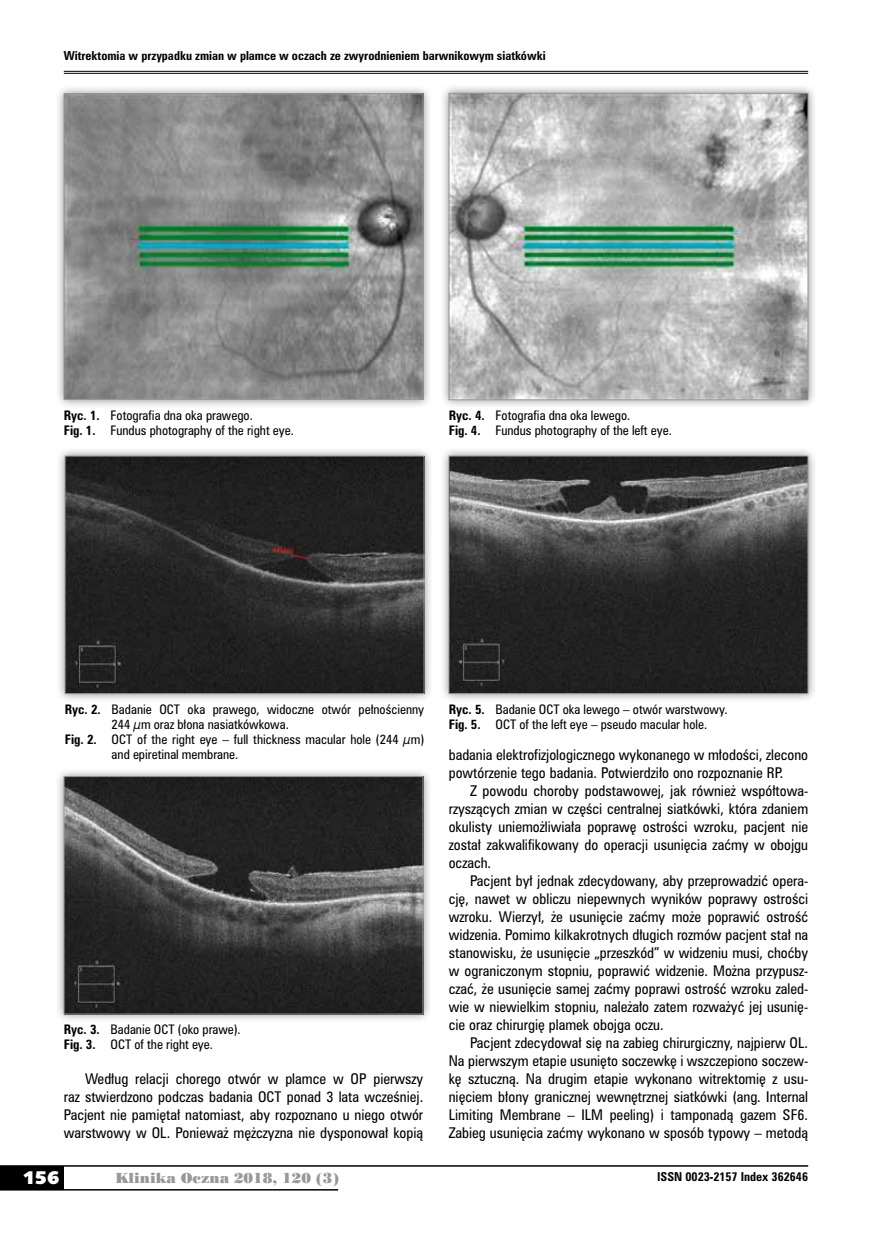
<style>
.page{position:relative;width:872px;height:1234px;background:#fff}
.page>*{position:absolute;margin:0;border:0;box-sizing:border-box;transform-origin:0 0}
.t1{font:18px "Humanst 531 U Blk PL";color:#fff}
.t2{font:13.5px/18px "Zurich Cn PL";color:#000;text-align:justify}
.t3{font:13.5px "Poster Bodoni PL";color:#98989c}
.t4{font:12px/15px "Zurich Cn PL";color:#000}
.t5{font:700 11.25px "Zurich Cn PL";color:#000}
.s1{font-weight:700}
</style>
<div class="page">
<div style="left:0;top:1165px;width:64px;height:24px;background:#000"></div>
<hr style="left:0;top:1164px;width:808px;height:2px;background:#000">
<hr style="left:0;top:1188px;width:338px;height:2px;background:#000">
<hr style="left:64px;top:71px;width:744px;height:1px;background:#000">
<hr style="left:64px;top:73px;width:744px;height:1px;background:#000">
<div style="left:55px;top:85px;width:377px;height:324px;background:#000;opacity:.45"></div>
<img style="left:66px;top:96px;width:355px;height:301px">
<div style="left:64px;top:94px;width:359px;height:305px;border:1px solid #98989c"></div>
<div style="left:56px;top:447px;width:377px;height:256px;background:#000;opacity:.45"></div>
<img style="left:67px;top:458px;width:355px;height:233px">
<div style="left:65px;top:456px;width:359px;height:237px;border:1px solid #98989c"></div>
<div style="left:55px;top:767px;width:377px;height:256px;background:#000;opacity:.45"></div>
<img style="left:66px;top:778px;width:355px;height:234px">
<div style="left:64px;top:776px;width:359px;height:238px;border:1px solid #98989c"></div>
<div style="left:440px;top:84px;width:377px;height:325px;background:#000;opacity:.45"></div>
<img style="left:451px;top:95px;width:355px;height:303px">
<div style="left:449px;top:93px;width:359px;height:307px;border:1px solid #98989c"></div>
<div style="left:440px;top:446px;width:377px;height:256px;background:#000;opacity:.45"></div>
<img style="left:451px;top:457px;width:355px;height:234px">
<div style="left:449px;top:455px;width:359px;height:238px;border:1px solid #98989c"></div>
<p class="t5" style="left:64px;top:48px;width:483px">Witrektomia w przypadku zmian w plamce w oczach ze zwyrodnieniem barwnikowym siatkówki</p>
<p class="t4" style="left:64px;top:407px;width:232px"><span class="s1">Ryc. 1.</span> Fotografia dna oka prawego.<br><span class="s1">Fig. 1.</span> Fundus photography of the right eye.</p>
<p class="t4" style="left:449px;top:407px;width:225px"><span class="s1">Ryc. 4.</span> Fotografia dna oka lewego.<br><span class="s1">Fig. 4.</span> Fundus photography of the left eye.</p>
<p class="t4" style="left:65px;top:701px;width:361px"><span class="s1">Ryc. 2.</span> Badanie OCT oka prawego, widoczne otwór pełnościenny</p>
<p class="t4" style="left:112px;top:716px;width:179px">244 μm oraz błona nasiatkówkowa.</p>
<p class="t4" style="left:65px;top:731px;width:361px"><span class="s1">Fig. 2.</span> OCT of the right eye – full thickness macular hole (244 μm)</p>
<p class="t4" style="left:112px;top:746px;width:128px">and epiretinal membrane.</p>
<p class="t4" style="left:64px;top:1021px;width:178px"><span class="s1">Ryc. 3.</span> Badanie OCT (oko prawe).<br><span class="s1">Fig. 3.</span> OCT of the right eye.</p>
<p class="t2" style="left:64px;top:1069px;width:361px;text-indent:21px">Według relacji chorego otwór w plamce w OP pierwszy raz stwierdzono podczas badania OCT ponad 3 lata wcześniej.<br>Pacjent nie pamiętał natomiast, aby rozpoznano u niego otwór warstwowy w OL. Ponieważ mężczyzna nie dysponował kopią</p>
<p class="t4" style="left:449px;top:701px;width:280px"><span class="s1">Ryc. 5.</span> Badanie OCT oka lewego – otwór warstwowy.<br><span class="s1">Fig. 5.</span> OCT of the left eye – pseudo macular hole.</p>
<p class="t2" style="left:449px;top:745px;width:361px">badania elektrofizjologicznego wykonanego w młodości, zlecono powtórzenie tego badania. Potwierdziło ono rozpoznanie RP.</p>
<p class="t2" style="left:449px;top:781px;width:361px;text-indent:21px">Z powodu choroby podstawowej, jak również współtowa&shy;rzyszących zmian w części centralnej siatkówki, która zdaniem okulisty uniemożliwiała poprawę ostrości wzroku, pacjent nie został zakwalifikowany do operacji usunięcia zaćmy w obojgu oczach.</p>
<p class="t2" style="left:449px;top:871px;width:361px;text-indent:21px">Pacjent był jednak zdecydowany, aby przeprowadzić opera&shy;cję, nawet w obliczu niepewnych wyników poprawy ostrości wzroku. Wierzył, że usunięcie zaćmy może poprawić ostrość widzenia. Pomimo kilkakrotnych długich rozmów pacjent stał na stanowisku, że usunięcie „przeszkód” w widzeniu musi, choćby w ograniczonym stopniu, poprawić widzenie. Można przypusz&shy;czać, że usunięcie samej zaćmy poprawi ostrość wzroku zaled&shy;wie w niewielkim stopniu, należało zatem rozważyć jej usunię&shy;cie oraz chirurgię plamek obojga oczu.</p>
<p class="t2" style="left:449px;top:1033px;width:361px;text-indent:21px">Pacjent zdecydował się na zabieg chirurgiczny, najpierw OL.<br>Na pierwszym etapie usunięto soczewkę i wszczepiono soczew&shy;kę sztuczną. Na drugim etapie wykonano witrektomię z usu&shy;nięciem błony granicznej wewnętrznej siatkówki (ang. Internal Limiting Membrane – ILM peeling) i tamponadą gazem SF6.<br>Zabieg usunięcia zaćmy wykonano w sposób typowy – metodą</p>
<h1 class="t1" style="left:23px;top:1165px;width:38px">156</h1>
<p class="t3" style="left:115px;top:1168px;width:225px">Klinika Oczna 2018, 120 (3)</p>
<p class="t5" style="left:657px;top:1168px;width:152px">ISSN 0023-2157 Index 362646</p>
</div>
